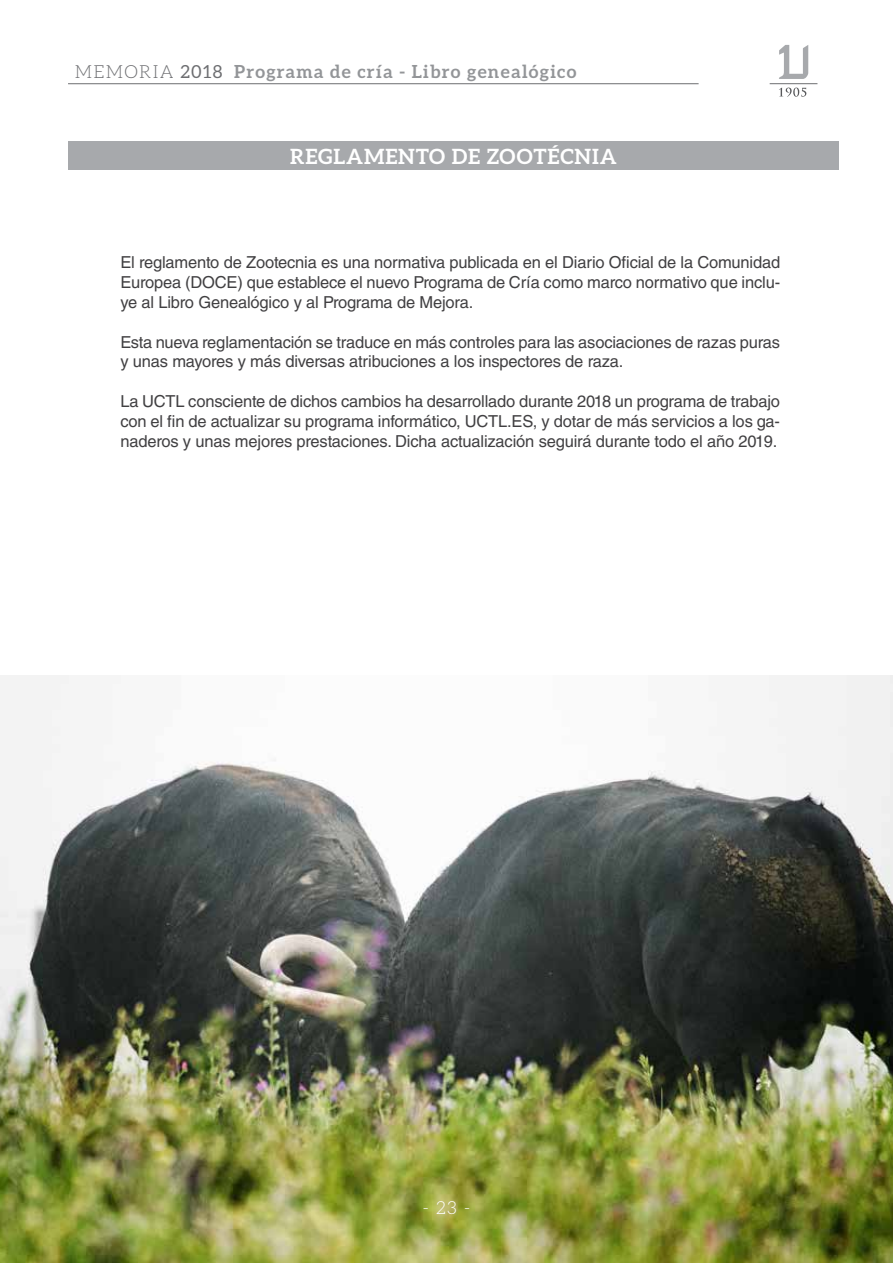
<style>
.page{position:relative;width:893px;height:1263px;background:#fff}
.page>*{position:absolute;margin:0;border:0;box-sizing:border-box;transform-origin:0 0}
.t1{font:700 21px "Aleo";letter-spacing:.04em;color:#fff}
.t2{font:700 18px "Aleo";letter-spacing:.07em;color:#939598}
.t3{font:300 18px "Aleo";color:#fff}
.t4{font:16.5px/19.8px "Helvetica LT Std";letter-spacing:-.01em;color:#414042;text-align:justify}
.s1{font-weight:300;color:#6d6e71}
.s2{font-weight:400;color:#6d6e71}
</style>
<div class="page">
<hr style="left:68px;top:83px;width:631px;height:1px;background:#6d6e71">
<svg style="left:779px;top:45px;width:29px;height:34px"></svg>
<svg style="left:779px;top:88px;width:27px;height:9px"></svg>
<hr style="left:770px;top:83px;width:47px;height:1px;background:#6d6e71">
<img style="left:0;top:676px;width:893px;height:587px">
<div style="left:68px;top:141px;width:771px;height:29px;background:#a7a9ac"></div>
<p class="t2" style="left:75px;top:61px;width:503px"><span class="s1">MEMORIA</span> <span class="s2">2018</span> Programa de cría - Libro genealógico</p>
<p class="t1" style="left:290px;top:145px;width:328px">REGLAMENTO DE ZOOTÉCNIA</p>
<p class="t4" style="left:120px;top:253px;width:661px">El reglamento de Zootecnia es una normativa publicada en el Diario Oficial de la Comunidad Europea (DOCE) que establece el nuevo Programa de Cría como marco normativo que inclu&shy;ye al Libro Genealógico y al Programa de Mejora.</p>
<p class="t4" style="left:120px;top:332px;width:661px">Esta nueva reglamentación se traduce en más controles para las asociaciones de razas puras y unas mayores y más diversas atribuciones a los inspectores de raza.</p>
<p class="t4" style="left:120px;top:391px;width:661px">La UCTL consciente de dichos cambios ha desarrollado durante 2018 un programa de trabajo con el fin de actualizar su programa informático, UCTL.ES, y dotar de más servicios a los ga&shy;naderos y unas mejores prestaciones. Dicha actualización seguirá durante todo el año 2019.</p>
<p class="t3" style="left:423px;top:1197px;width:49px">- 23 -</p>
</div>
